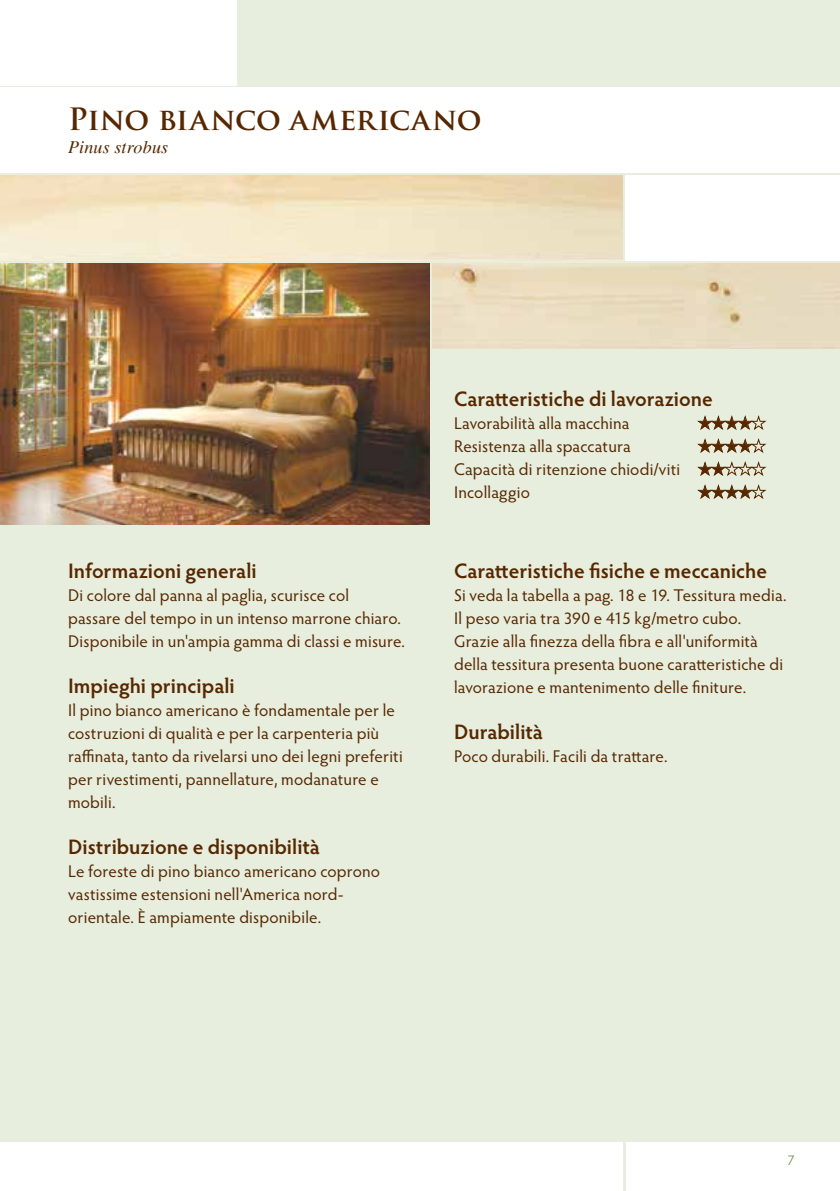
<style>
.page{position:relative;width:840px;height:1191px;background:#fff}
.page>*{position:absolute;margin:0;border:0;box-sizing:border-box;transform-origin:0 0}
.t1{font:700 30px "Trajan Pro";color:#572700}
.t2{font:600 21px "Hypatia Sans Pro";color:#572700}
.t3{font:italic 18px "Times";letter-spacing:.01em;color:#572700}
.t4{font:17px/23px "Hypatia Sans Pro";letter-spacing:.01em;color:#572700}
.t5{font:17px "Zapf Dingbats ITC";color:#572700}
.t6{font:300 14px "Hypatia Sans Pro";color:#4b711d}
</style>
<div class="page">
<div style="left:0;top:0;width:839px;height:1191px;background:#e7eede"></div>
<div style="left:0;top:1142px;width:622px;height:49px;background:#fff"></div>
<div style="left:625px;top:1142px;width:214px;height:49px;background:#fff"></div>
<div style="left:0;top:88px;width:839px;height:85px;background:#fff"></div>
<div style="left:0;top:0;width:237px;height:85px;background:#fff"></div>
<div style="left:625px;top:176px;width:214px;height:85px;background:#fff"></div>
<img style="left:0;top:264px;width:429px;height:260px">
<svg style="left:697px;top:415px;width:69px;height:15px"></svg>
<svg style="left:697px;top:438px;width:69px;height:15px"></svg>
<svg style="left:697px;top:461px;width:69px;height:15px"></svg>
<svg style="left:697px;top:484px;width:69px;height:15px"></svg>
<img style="left:0;top:176px;width:622px;height:85px">
<img style="left:432px;top:264px;width:407px;height:85px">
<h1 class="t1" style="left:68px;top:100px;width:414px">Pino bianco americano</h1>
<p class="t3" style="left:68px;top:137px;width:102px">Pinus strobus</p>
<p class="t2" style="left:68px;top:556px;width:190px">Informazioni generali</p>
<p class="t4" style="left:68px;top:583px;width:338px">Di colore dal panna al paglia, scurisce col passare del tempo in un intenso marrone chiaro.<br>Disponibile in un'ampia gamma di classi e misure.</p>
<p class="t2" style="left:68px;top:671px;width:168px">Impieghi principali</p>
<p class="t4" style="left:68px;top:698px;width:336px">Il pino bianco americano è fondamentale per le costruzioni di qualità e per la carpenteria più raffinata, tanto da rivelarsi uno dei legni preferiti per rivestimenti, pannellature, modanature e mobili.</p>
<p class="t2" style="left:68px;top:832px;width:253px">Distribuzione e disponibilità</p>
<p class="t4" style="left:68px;top:859px;width:313px">Le foreste di pino bianco americano coprono vastissime estensioni nell'America nord&shy;orientale. È ampiamente disponibile.</p>
<p class="t2" style="left:454px;top:384px;width:260px">Caratteristiche di lavorazione</p>
<p class="t4" style="left:454px;top:411px;width:177px">Lavorabilità alla macchina</p>
<p class="t5" style="left:697px;top:415px;width:56px">★★★★</p>
<p class="t4" style="left:454px;top:434px;width:178px">Resistenza alla spaccatura</p>
<p class="t5" style="left:697px;top:438px;width:56px">★★★★</p>
<p class="t4" style="left:454px;top:457px;width:273px">Capacità di ritenzione chiodi/viti ★★<br>Incollaggio</p>
<p class="t5" style="left:697px;top:484px;width:56px">★★★★</p>
<p class="t2" style="left:454px;top:556px;width:314px">Caratteristiche fisiche e meccaniche</p>
<p class="t4" style="left:454px;top:583px;width:334px">Si veda la tabella a pag. 18 e 19. Tessitura media.<br>Il peso varia tra 390 e 415 kg/metro cubo.<br>Grazie alla finezza della fibra e all'uniformità della tessitura presenta buone caratteristiche di lavorazione e mantenimento delle finiture.</p>
<p class="t2" style="left:454px;top:717px;width:90px">Durabilità</p>
<p class="t4" style="left:454px;top:744px;width:215px">Poco durabili. Facili da trattare.</p>
<p class="t6" style="left:787px;top:1151px;width:9px">7</p>
</div>
